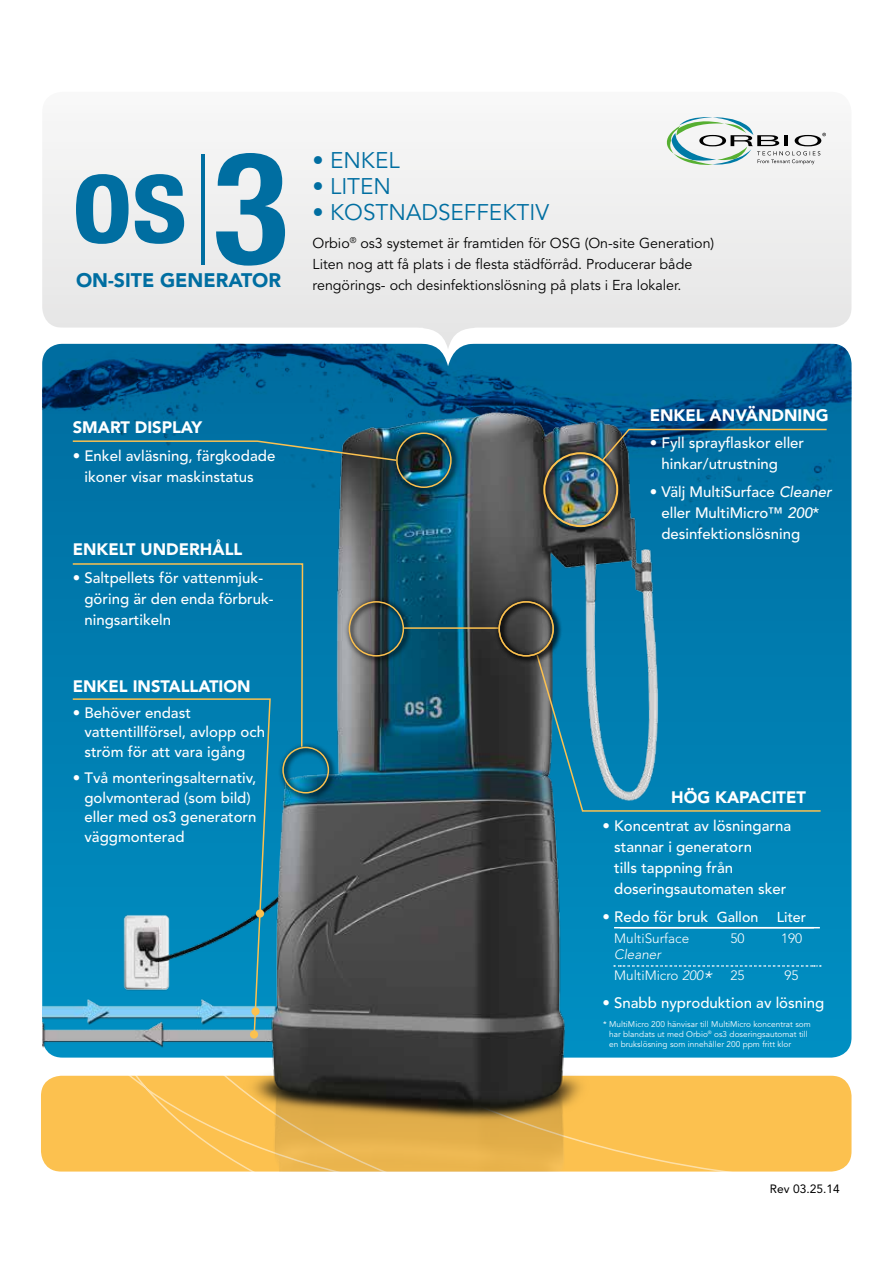
<style>
.page{position:relative;width:893px;height:1263px;background:#fff}
.page>*{position:absolute;margin:0;border:0;box-sizing:border-box;transform-origin:0 0}
.t1{font:22.5px "Avenir LT Std";color:#006ea1}
.t2{font:900 19.5px "Avenir LT Std";color:#006ea1}
.t3{font:900 16.5px "Avenir LT Std";color:#fff}
.t4{font:500 15px/21px "Avenir LT Std";color:#fff}
.t5{font:14.25px/21px "Avenir LT Std";color:#000}
.t6{font:500 14.25px "Avenir LT Std";color:#fff}
.t7{font:300 13.5px/21px "Avenir LT Std";color:#fff}
.t8{font:12px "Avenir LT Std";color:#000}
.t9{font:8.25px/9.8px "Avenir LT Std";letter-spacing:.005em;color:#fff}
.s1{font-style:italic}
.s2{font-size:14.25px}
.s3{font-style:italic;font-size:19.5px}
</style>
<div class="page">
<svg style="left:725px;top:976px;width:127px;height:196px"></svg>
<svg style="left:137px;top:1080px;width:623px;height:92px;background:#fac45a"></svg>
<div style="left:725px;top:811px;width:126px;height:246px;background:#008abd"></div>
<img style="left:42px;top:366px;width:809px;height:445px">
<div style="left:42px;top:142px;width:809px;height:186px;background:#ececec"></div>
<svg style="left:42px;top:328px;width:810px;height:38px"></svg>
<img style="left:42px;top:392px;width:683px;height:779px">
<div style="left:392px;top:428px;width:68px;height:68px;background:#000;opacity:.6"></div>
<div style="left:396px;top:432px;width:56px;height:56px;border:2px solid #fcc14f;border-radius:50%"></div>
<div style="left:539px;top:447px;width:88px;height:88px;background:#000;opacity:.6"></div>
<div style="left:543px;top:452px;width:75px;height:75px;border:2px solid #fcc14f;border-radius:50%"></div>
<div style="left:344px;top:596px;width:69px;height:69px;background:#000;opacity:.6"></div>
<div style="left:349px;top:601px;width:55px;height:55px;border:2px solid #fcc14f;border-radius:50%"></div>
<div style="left:278px;top:742px;width:60px;height:60px;background:#000;opacity:.6"></div>
<div style="left:282px;top:747px;width:47px;height:46px;border:2px solid #fcc14f;border-radius:50%"></div>
<svg style="left:71px;top:440px;width:327px;height:22px;background:#186d8e"></svg>
<svg style="left:601px;top:428px;width:227px;height:34px;background:#126990"></svg>
<svg style="left:535px;top:653px;width:287px;height:159px;background:#1483ae"></svg>
<hr style="left:404px;top:627px;width:95px;height:2px;background:#fcc14f">
<svg style="left:71px;top:748px;width:201px;height:288px;background:#168db9"></svg>
<div style="left:250px;top:1030px;width:8px;height:8px;background:#fcc14f;border-radius:50%"></div>
<div style="left:251px;top:1007px;width:9px;height:8px;background:#fcc14f;border-radius:50%"></div>
<div style="left:256px;top:909px;width:8px;height:9px;background:#fcc14f;border-radius:50%"></div>
<svg style="left:76px;top:174px;width:53px;height:70px"></svg>
<svg style="left:135px;top:174px;width:49px;height:70px"></svg>
<svg style="left:216px;top:153px;width:69px;height:113px"></svg>
<hr style="left:201px;top:154px;width:3px;height:110px;background:#006ea1">
<svg style="left:665px;top:117px;width:161px;height:48px"></svg>
<hr style="left:620px;top:927px;width:200px;height:1px;background:#fff">
<div style="left:71px;top:562px;width:233px;height:186px;background:#007cae"></div>
<div style="left:494px;top:596px;width:69px;height:69px;background:#000;opacity:.6"></div>
<div style="left:498px;top:601px;width:56px;height:55px;border:2px solid #fcc14f;border-radius:50%"></div>
<svg style="left:614px;top:965px;width:207px;height:2px"></svg>
<hr style="left:614px;top:927px;width:200px;height:1px;background:#fff">
<h1 class="t1" style="left:313px;top:147px;width:89px">• ENKEL</h1>
<h1 class="t1" style="left:313px;top:173px;width:80px">• LITEN</h1>
<h1 class="t1" style="left:313px;top:199px;width:238px">• KOSTNADSEFFEKTIV</h1>
<p class="t5" style="left:313px;top:233px;width:403px">Orbio<sup>®</sup> os3 systemet är framtiden för OSG (On-site Generation)<br>Liten nog att få plats i de flesta städförråd. Producerar både</p>
<h2 class="t2" style="left:76px;top:269px;width:207px">ON-SITE GENERATOR</h2>
<p class="t5" style="left:313px;top:275px;width:370px">rengörings- och desinfektionslösning på plats i Era lokaler.</p>
<p class="t3" style="left:73px;top:418px;width:131px">SMART DISPLAY</p>
<p class="t4" style="left:84px;top:446px;width:192px;text-indent:-12px">• Enkel avläsning, färgkodade ikoner visar maskinstatus</p>
<p class="t3" style="left:73px;top:540px;width:171px">ENKELT UNDERHÅLL</p>
<p class="t4" style="left:84px;top:568px;width:191px;text-indent:-12px">• Saltpellets för vattenmjuk&shy;göring är den enda förbruk&shy;ningsartikeln</p>
<p class="t3" style="left:73px;top:676px;width:179px">ENKEL INSTALLATION</p>
<p class="t4" style="left:84px;top:703px;width:182px;line-height:19.5px;text-indent:-12px">• Behöver endast vattentillförsel, avlopp och ström för att vara igång</p>
<p class="t4" style="left:84px;top:769px;width:174px;line-height:19.5px;text-indent:-12px">• Två monteringsalternativ, golvmonterad (som bild) eller med os3 generatorn väggmonterad</p>
<p class="t3" style="left:650px;top:405px;width:180px">ENKEL ANVÄNDNING</p>
<p class="t4" style="left:661px;top:433px;width:144px;text-indent:-12px">• Fyll sprayflaskor eller hinkar/utrustning</p>
<p class="t4" style="left:661px;top:482px;width:172px;text-indent:-12px">• Välj MultiSurface <span class="s1">Cleaner </span>eller MultiMicro™ <span class="s1">200</span>* desinfektionslösning</p>
<p class="t3" style="left:671px;top:788px;width:136px">HÖG KAPACITET</p>
<p class="t4" style="left:614px;top:816px;width:179px;text-indent:-12px">• Koncentrat av lösningarna stannar i generatorn<br>tills tappning från doseringsautomaten sker</p>
<p class="t4" style="left:602px;top:906px;width:157px">• Redo för bruk <span class="s2">Gallon</span></p>
<p class="t6" style="left:777px;top:909px;width:31px">Liter</p>
<p class="t7" style="left:614px;top:928px;width:76px">MultiSurface</p>
<p class="t7" style="left:730px;top:928px;width:16px">50</p>
<p class="t7" style="left:781px;top:928px;width:23px">190</p>
<p class="t7" style="left:614px;top:944px;width:132px"><span class="s1">Cleaner<br></span>MultiMicro <span class="s1">200</span><span class="s3">*</span> 25</p>
<p class="t7" style="left:784px;top:965px;width:16px">95</p>
<p class="t4" style="left:602px;top:993px;width:223px">• Snabb nyproduktion av lösning</p>
<p class="t9" style="left:609px;top:1020px;width:203px;text-indent:-6px">* MultiMicro 200 hänvisar till MultiMicro koncentrat som har blandats ut med Orbio<sup>®</sup> os3 doseringsautomat till en brukslösning som innehåller 200 ppm fritt klor</p>
<p class="t8" style="left:770px;top:1181px;width:71px">Rev 03.25.14</p>
</div>
